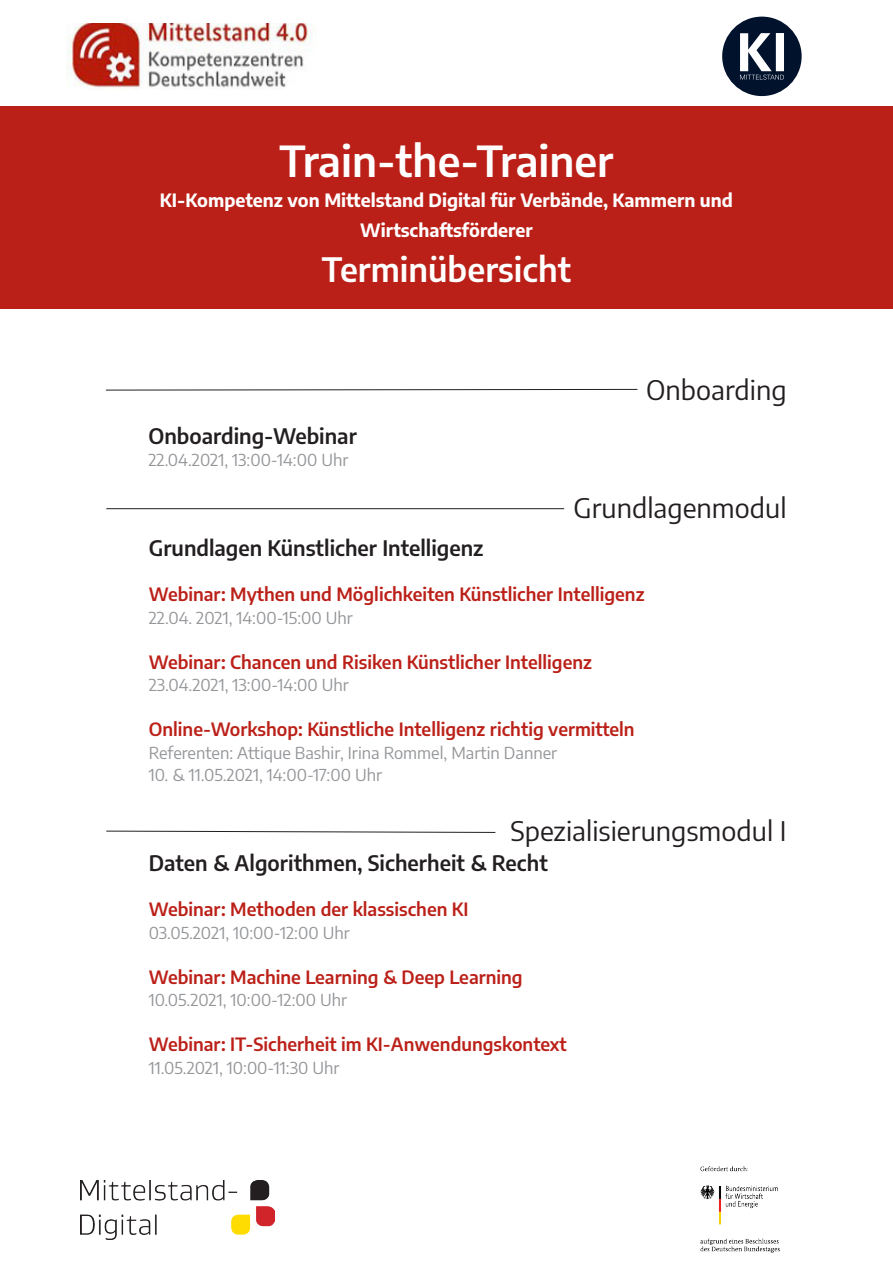
<style>
.page{position:relative;width:893px;height:1263px;background:#fff}
.page>*{position:absolute;margin:0;border:0;box-sizing:border-box;transform-origin:0 0}
.Titel{font:600 42px "Encode Sans";color:#fff}
.Titel-2{font:600 33px "Encode Sans";color:#fff}
.Modul{font:27px "Encode Sans";color:#231f20}
.Unterteilung{font:600 21px "Encode Sans";color:#231f20}
.Datum{font:600 18px "Encode Sans";color:#bb2018}
.Titel_des_Flyers{font:700 18px "Encode Sans";color:#fff}
.Paragraph{font:600 18px "Encode Sans";color:#bb2018}
.Referenten{font:600 18px "Encode Sans";color:#bb2018}
.Titel-3{font:700 18px "Encode Sans";color:#fff}
.Referenten-2{font:16.5px "Encode Sans";color:#939598}
.Paragraph-2{font:16.5px "Encode Sans";color:#939598}
.Datum-2{font:16.5px "Encode Sans";color:#939598}
</style>
<div class="page">
<img style="left:67px;top:23px;width:246px;height:65px">
<img style="left:81px;top:1180px;width:194px;height:59px">
<img style="left:700px;top:1167px;width:80px;height:86px">
<div style="left:722px;top:17px;width:80px;height:79px;background:#01122c;border-radius:50%"></div>
<svg style="left:740px;top:33px;width:44px;height:47px"></svg>
<div style="left:0;top:106px;width:893px;height:203px;background:#bb2018"></div>
<svg style="left:106px;top:830px;width:390px;height:3px"></svg>
<hr style="left:106px;top:508px;width:458px;height:1px;background:#231f20">
<svg style="left:105px;top:389px;width:533px;height:2px"></svg>
<p class="Titel" style="left:279px;top:131px;width:336px">Train-the-Trainer</p>
<p class="Titel_des_Flyers" style="left:160px;top:186px;width:574px">KI-Kompetenz von Mittelstand Digital für Verbände, Kammern und</p>
<p class="Titel-3" style="left:360px;top:216px;width:174px">Wirtschaftsförderer</p>
<p class="Titel-2" style="left:322px;top:245px;width:251px">Terminübersicht</p>
<p class="Unterteilung" style="left:148px;top:421px;width:210px">Onboarding-Webinar</p>
<p class="Referenten-2" style="left:148px;top:449px;width:201px">22.04.2021, 13:00-14:00 Uhr</p>
<p class="Modul" style="left:646px;top:371px;width:142px">Onboarding</p>
<p class="Modul" style="left:574px;top:489px;width:215px">Grundlagenmodul</p>
<p class="Unterteilung" style="left:149px;top:533px;width:336px">Grundlagen Künstlicher Intelligenz</p>
<p class="Datum" style="left:149px;top:582px;width:497px">Webinar: Mythen und Möglichkeiten Künstlicher Intelligenz</p>
<p class="Referenten-2" style="left:149px;top:606px;width:205px">22.04. 2021, 14:00-15:00 Uhr</p>
<p class="Referenten" style="left:149px;top:649px;width:445px">Webinar: Chancen und Risiken Künstlicher Intelligenz</p>
<p class="Referenten-2" style="left:149px;top:674px;width:201px">23.04.2021, 13:00-14:00 Uhr</p>
<p class="Paragraph" style="left:149px;top:717px;width:487px">Online-Workshop: Künstliche Intelligenz richtig vermitteln</p>
<p class="Paragraph-2" style="left:149px;top:741px;width:410px">Referenten: Attique Bashir, Irina Rommel, Martin Danner</p>
<p class="Referenten-2" style="left:149px;top:764px;width:235px">10. &amp; 11.05.2021, 14:00-17:00 Uhr</p>
<p class="Modul" style="left:510px;top:812px;width:278px">Spezialisierungsmodul I</p>
<p class="Unterteilung" style="left:149px;top:848px;width:400px">Daten &amp; Algorithmen, Sicherheit &amp; Recht</p>
<p class="Datum" style="left:149px;top:897px;width:321px">Webinar: Methoden der klassischen KI</p>
<p class="Referenten-2" style="left:149px;top:921px;width:202px">03.05.2021, 10:00-12:00 Uhr</p>
<p class="Datum" style="left:149px;top:964px;width:375px">Webinar: Machine Learning &amp; Deep Learning</p>
<p class="Datum-2" style="left:149px;top:989px;width:200px">10.05.2021, 10:00-12:00 Uhr</p>
<p class="Datum" style="left:149px;top:1032px;width:419px">Webinar: IT-Sicherheit im KI-Anwendungskontext</p>
<p class="Referenten-2" style="left:149px;top:1056px;width:192px">11.05.2021, 10:00-11:30 Uhr</p>
</div>
